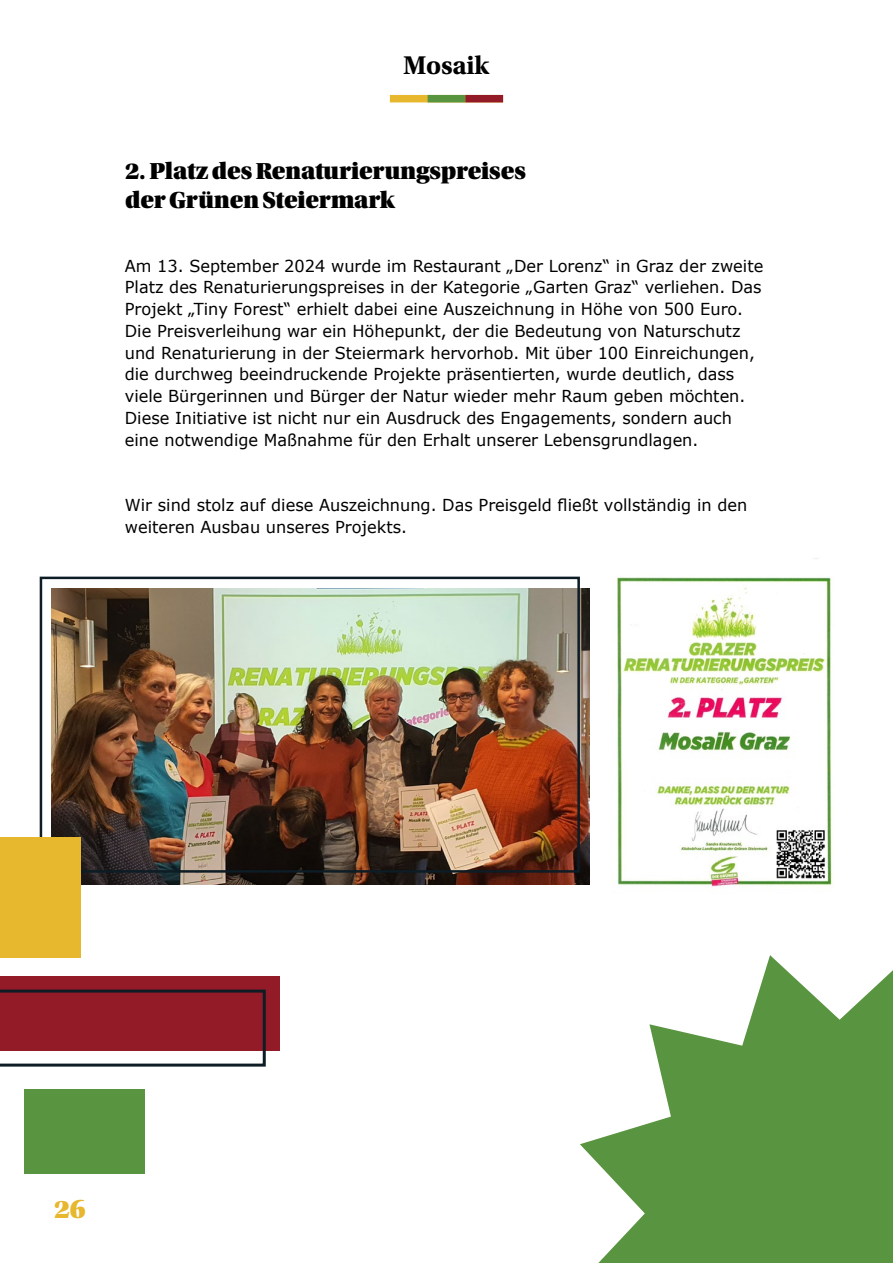
<style>
.page{position:relative;width:893px;height:1263px;background:#fff}
.page>*{position:absolute;margin:0;border:0;box-sizing:border-box;transform-origin:0 0}
.t1{font:700 27px "Utopia Std";letter-spacing:-.01em;color:#000}
.t2{font:27px "Utopia Std Black Headline";color:#e7b72d}
.t3{font:24.45px/29.4px "Utopia Std Black Headline";letter-spacing:-.01em;color:#000}
.t4{font:16.5px/21.8px "Verdana";color:#000}
</style>
<div class="page">
<div style="left:390px;top:95px;width:113px;height:7px;background:#e7b72d"></div>
<img style="left:52px;top:588px;width:537px;height:296px">
<div style="left:40px;top:577px;width:540px;height:296px;border:3px solid #0d1c25"></div>
<div style="left:428px;top:95px;width:37px;height:7px;background:#599440"></div>
<div style="left:465px;top:95px;width:38px;height:7px;background:#931b27"></div>
<img style="left:617px;top:558px;width:216px;height:329px">
<svg style="left:580px;top:955px;width:313px;height:308px;fill:#599440"></svg>
<div style="left:0;top:837px;width:81px;height:121px;background:#e7b72d"></div>
<div style="left:24px;top:1089px;width:121px;height:84px;background:#599440"></div>
<div style="left:0;top:976px;width:279px;height:74px;background:#931b27"></div>
<svg style="left:0;top:989px;width:266px;height:77px"></svg>
<h1 class="t1" style="left:403px;top:49px;width:88px">Mosaik</h1>
<h2 class="t3" style="left:125px;top:157px;width:402px">2. Platz des Renaturierungspreises der Grünen Steiermark</h2>
<p class="t4" style="left:125px;top:255px;width:640px">Am 13. September 2024 wurde im Restaurant „Der Lorenz“ in Graz der zweite Platz des Renaturierungspreises in der Kategorie „Garten Graz“ verliehen. Das Projekt „Tiny Forest“ erhielt dabei eine Auszeichnung in Höhe von 500 Euro.<br>Die Preisverleihung war ein Höhepunkt, der die Bedeutung von Naturschutz und Renaturierung in der Steiermark hervorhob. Mit über 100 Einreichungen, die durchweg beeindruckende Projekte präsentierten, wurde deutlich, dass viele Bürgerinnen und Bürger der Natur wieder mehr Raum geben möchten.<br>Diese Initiative ist nicht nur ein Ausdruck des Engagements, sondern auch eine notwendige Maßnahme für den Erhalt unserer Lebensgrundlagen.</p>
<p class="t4" style="left:125px;top:494px;width:624px">Wir sind stolz auf diese Auszeichnung. Das Preisgeld fließt vollständig in den weiteren Ausbau unseres Projekts.</p>
<h1 class="t2" style="left:54px;top:1195px;width:33px">26</h1>
</div>
